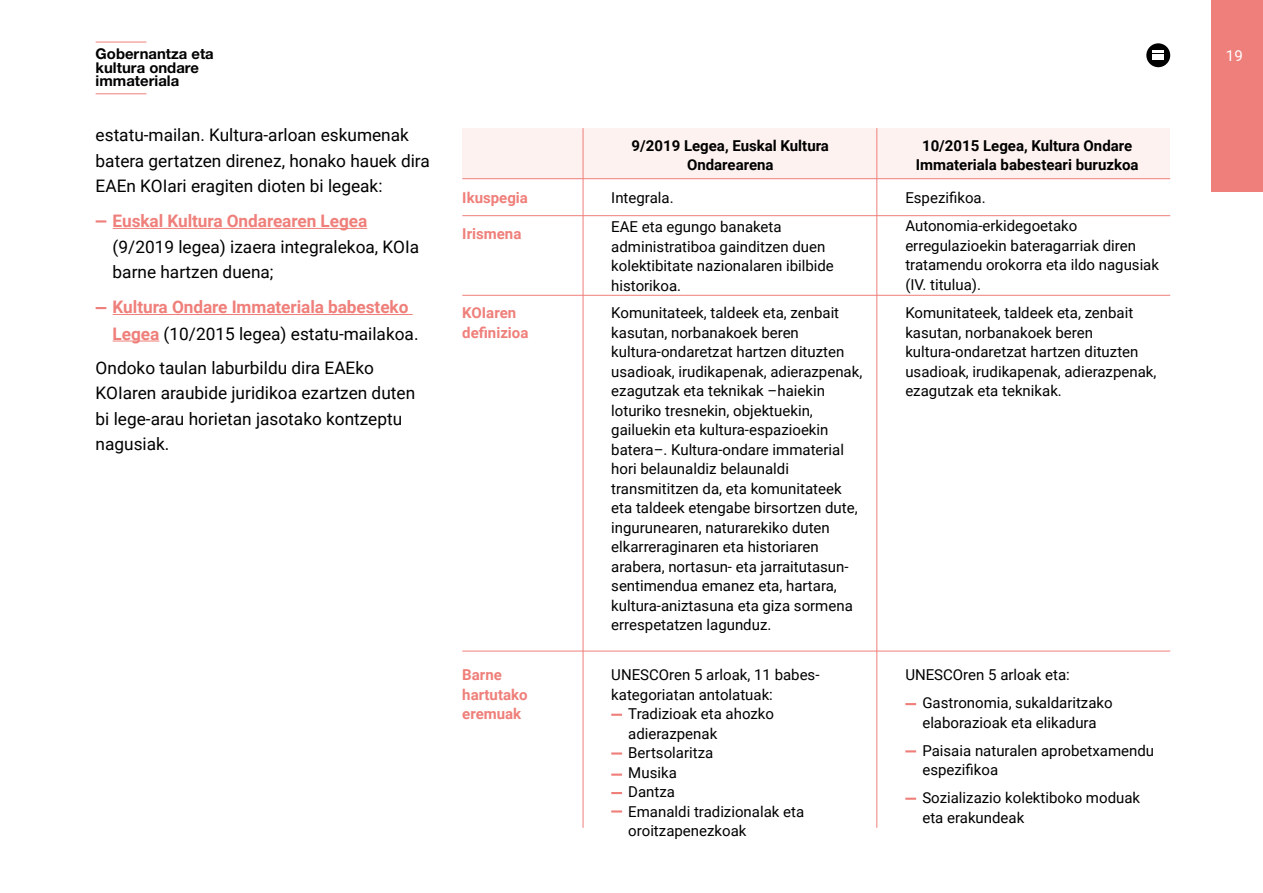
<style>
.page{position:relative;width:1263px;height:893px;background:#fff}
.page>*{position:absolute;margin:0;border:0;box-sizing:border-box;transform-origin:0 0}
.t1{font:17.25px/25.5px "Roboto";color:#000}
.t2{font:700 17.25px/26.5px "Roboto";letter-spacing:-.005em;color:#ef7f7a}
.t3{font:15px/19.5px "Roboto";color:#000}
.t4{font:700 15px/19.5px "Roboto";color:#000;text-align:center}
.t5{font:700 15px/19.5px "Roboto";color:#ef7f7a}
.t6{font:15px "Roboto";color:#fff}
.t7{font:700 14.85px/13.5px "Helvetica Neue";color:#000}
.s1{font-weight:400;color:#000}
</style>
<div class="page">
<div style="left:1212px;top:0;width:51px;height:191px;background:#ef7f7a"></div>
<hr style="left:96px;top:42px;width:50px;height:1px;background:#ef7f7a">
<hr style="left:96px;top:93px;width:50px;height:1px;background:#ef7f7a">
<hr style="left:113px;top:228px;width:254px;height:1px;background:#ef7f7a">
<hr style="left:113px;top:314px;width:300px;height:1px;background:#ef7f7a">
<hr style="left:113px;top:341px;width:46px;height:1px;background:#ef7f7a">
<div style="left:1146px;top:43px;width:24px;height:24px;background:#000;border-radius:50%"></div>
<svg style="left:1152px;top:51px;width:12px;height:9px"></svg>
<svg style="left:96px;top:220px;width:10px;height:2px"></svg>
<svg style="left:611px;top:714px;width:11px;height:2px"></svg>
<svg style="left:611px;top:810px;width:11px;height:2px"></svg>
<svg style="left:611px;top:774px;width:11px;height:2px"></svg>
<svg style="left:611px;top:752px;width:11px;height:3px"></svg>
<svg style="left:611px;top:792px;width:11px;height:2px"></svg>
<svg style="left:96px;top:307px;width:10px;height:2px"></svg>
<div style="left:462px;top:128px;width:708px;height:50px;background:#fdf2ef"></div>
<hr style="left:583px;top:128px;width:1px;height:700px;background:#ef7f7a">
<hr style="left:876px;top:128px;width:1px;height:700px;background:#ef7f7a">
<hr style="left:462px;top:215px;width:708px;height:1px;background:#ef7f7a">
<hr style="left:462px;top:295px;width:708px;height:1px;background:#ef7f7a">
<hr style="left:462px;top:651px;width:708px;height:1px;background:#ef7f7a">
<hr style="left:462px;top:178px;width:708px;height:1px;background:#ef7f7a">
<svg style="left:905px;top:703px;width:11px;height:2px"></svg>
<svg style="left:905px;top:750px;width:11px;height:2px"></svg>
<svg style="left:905px;top:798px;width:11px;height:2px"></svg>
<p class="t7" style="left:96px;top:47px;width:120px">Gobernantza eta</p>
<p class="t6" style="left:1226px;top:45px;width:18px">19</p>
<p class="t7" style="left:96px;top:60px;width:105px">kultura ondare immateriala</p>
<p class="t1" style="left:96px;top:122px;width:336px">estatu-mailan. Kultura-arloan eskumenak batera gertatzen direnez, honako hauek dira<br>EAEn KOIari eragiten dioten bi legeak:</p>
<p class="t2" style="left:113px;top:207px;width:256px">Euskal Kultura Ondarearen Legea</p>
<p class="t1" style="left:113px;top:233px;width:308px">(9/2019 legea) izaera integralekoa, KOIa barne hartzen duena;</p>
<p class="t2" style="left:113px;top:293px;width:307px">Kultura Ondare Immateriala babesteko<br>Legea <span class="s1">(10/2015 legea) estatu-mailakoa.</span></p>
<p class="t1" style="left:96px;top:354px;width:321px">Ondoko taulan laburbildu dira EAEko KOIaren araubide juridikoa ezartzen duten bi lege-arau horietan jasotako kontzeptu nagusiak.</p>
<p class="t5" style="left:462px;top:187px;width:67px">Ikuspegia</p>
<p class="t5" style="left:462px;top:223px;width:61px">Irismena</p>
<p class="t5" style="left:462px;top:303px;width:68px">KOIaren definizioa</p>
<p class="t5" style="left:462px;top:665px;width:67px">Barne hartutako eremuak</p>
<p class="t4" style="left:632px;top:135px;width:199px">9/2019 Legea, Euskal Kultura<br>Ondarearena</p>
<p class="t4" style="left:916px;top:135px;width:224px">10/2015 Legea, Kultura Ondare<br>Immateriala babesteari buruzkoa</p>
<p class="t3" style="left:611px;top:187px;width:64px">Integrala.</p>
<p class="t3" style="left:611px;top:217px;width:224px">EAE eta egungo banaketa administratiboa gainditzen duen kolektibitate nazionalaren ibilbide historikoa.</p>
<p class="t3" style="left:611px;top:303px;width:253px">Komunitateek, taldeek eta, zenbait kasutan, norbanakoek beren kultura-ondaretzat hartzen dituzten usadioak, irudikapenak, adierazpenak, ezagutzak eta teknikak –haiekin loturiko tresnekin, objektuekin, gailuekin eta kultura-espazioekin batera–. Kultura-ondare immaterial hori belaunaldiz belaunaldi transmititzen da, eta komunitateek eta taldeek etengabe birsortzen dute, ingurunearen, naturarekiko duten elkarreraginaren eta historiaren arabera, nortasun- eta jarraitutasun&shy;sentimendua emanez eta, hartara, kultura-aniztasuna eta giza sormena errespetatzen lagunduz.</p>
<p class="t3" style="left:611px;top:665px;width:210px">UNESCOren 5 arloak, 11 babes-</p>
<p class="t3" style="left:611px;top:684px;width:163px">kategoriatan antolatuak:</p>
<p class="t3" style="left:628px;top:704px;width:147px">Tradizioak eta ahozko</p>
<p class="t3" style="left:628px;top:723px;width:90px">adierazpenak</p>
<p class="t3" style="left:628px;top:743px;width:86px">Bertsolaritza</p>
<p class="t3" style="left:628px;top:762px;width:50px">Musika</p>
<p class="t3" style="left:628px;top:782px;width:48px">Dantza</p>
<p class="t3" style="left:628px;top:801px;width:177px">Emanaldi tradizionalak eta</p>
<p class="t3" style="left:628px;top:821px;width:120px">oroitzapenezkoak</p>
<p class="t3" style="left:905px;top:187px;width:82px">Espezifikoa.</p>
<p class="t3" style="left:905px;top:216px;width:255px">Autonomia-erkidegoetako erregulazioekin bateragarriak diren tratamendu orokorra eta ildo nagusiak (IV. titulua).</p>
<p class="t3" style="left:905px;top:303px;width:253px">Komunitateek, taldeek eta, zenbait kasutan, norbanakoek beren kultura-ondaretzat hartzen dituzten usadioak, irudikapenak, adierazpenak, ezagutzak eta teknikak.</p>
<p class="t3" style="left:922px;top:660px;width:192px;line-height:28px;text-indent:-17px">UNESCOren 5 arloak eta:<br>Gastronomia, sukaldaritzako</p>
<p class="t3" style="left:922px;top:708px;width:233px;line-height:28px">elaborazioak eta elikadura<br>Paisaia naturalen aprobetxamendu</p>
<p class="t3" style="left:922px;top:755px;width:219px;line-height:28px">espezifikoa<br>Sozializazio kolektiboko moduak</p>
<p class="t3" style="left:922px;top:807px;width:103px">eta erakundeak</p>
</div>
